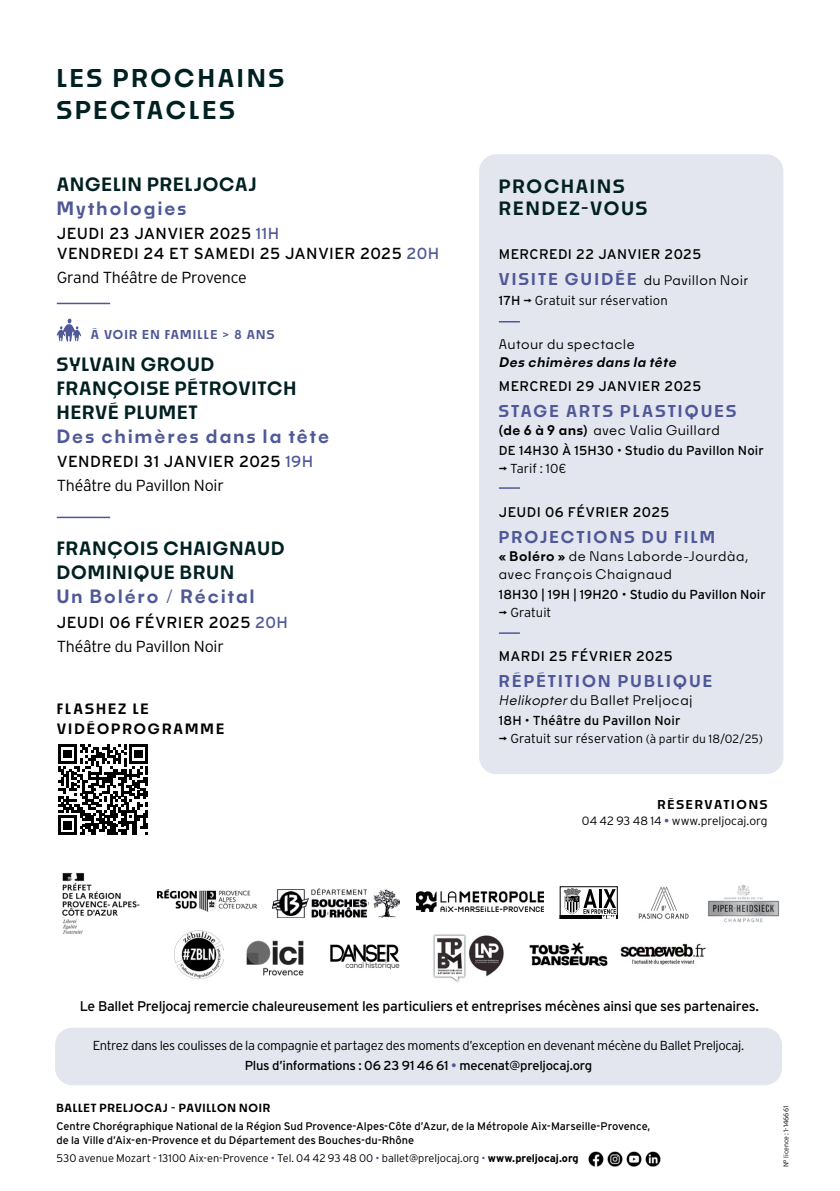
<style>
.page{position:relative;width:840px;height:1191px;background:#fff}
.page>*{position:absolute;margin:0;border:0;box-sizing:border-box;transform-origin:0 0}
.t1{font:600 24px/32px "Noka";letter-spacing:.12em;color:#002022}
.t2{font:600 18px/24px "Noka";letter-spacing:.06em;color:#002022}
.t3{font:600 18px "Noka";letter-spacing:.12em;color:#4f5898}
.t4{font:600 18px/22px "Noka";letter-spacing:.11em;color:#002022}
.t5{font:16px/20px "Interstate";letter-spacing:.02em;color:#000}
.t6{font:300 16px/24px "Interstate";letter-spacing:-.02em;color:#000}
.t7{font:600 16px "Noka";letter-spacing:.14em;color:#4f5898}
.t8{font:14px "Interstate";letter-spacing:-.02em;color:#000}
.t9{font:14px "Interstate";letter-spacing:.025em;color:#000}
.t10{font:600 14px/20px "Noka";letter-spacing:.145em;color:#000}
.t11{font:300 13px/20px "Interstate";letter-spacing:-.025em;color:#000;text-align:center}
.t12{font:500 13px/18px "Noka";letter-spacing:.06em;color:#000}
.t13{font:13px "Interstate";letter-spacing:.01em;color:#000}
.t14{font:300 13px "Interstate";color:#000}
.t15{font:italic 600 13px "Noka";color:#000}
.t16{font:300 13px "Interstate";letter-spacing:-.005em;color:#000}
.t17{font:300 12px "Interstate";letter-spacing:-.005em;color:#000}
.t18{font:600 12px "Noka";letter-spacing:.1em;color:#4f5898}
.t19{font:600 12px "Noka";letter-spacing:.15em;color:#000}
.t20{font:11px/14px "Interstate";letter-spacing:-.005em;color:#000}
.t21{font:300 11px "Interstate";letter-spacing:-.005em;color:#000}
.t22{font:600 11px "Noka";letter-spacing:.065em;color:#000}
.t23{font:300 7px "Interstate";letter-spacing:-.005em;color:#000}
.s1{color:#4f5898}
.s2{font-weight:300}
.s3{font-weight:400}
.s4{font-weight:400;color:#4f5898}
.s5{font-weight:600;font-size:16px;color:#4f5898}
.s6{font-weight:600}
.s7{font-style:italic}
.s8{font-size:12px}
.s9{font-weight:700}
</style>
<div class="page">
<img style="left:175px;top:930px;width:48px;height:49px">
<img style="left:330px;top:944px;width:70px;height:26px">
<img style="left:529px;top:942px;width:78px;height:24px">
<img style="left:433px;top:934px;width:71px;height:48px">
<img style="left:620px;top:943px;width:86px;height:22px">
<img style="left:158px;top:890px;width:98px;height:22px">
<img style="left:273px;top:889px;width:126px;height:28px">
<div style="left:559px;top:886px;width:58px;height:32px;border:1px solid #000"></div>
<div style="left:559px;top:915px;width:58px;height:3px;border:1px solid #000"></div>
<svg style="left:563px;top:888px;width:52px;height:30px"></svg>
<img style="left:638px;top:886px;width:51px;height:33px">
<img style="left:708px;top:884px;width:71px;height:39px">
<img style="left:416px;top:891px;width:127px;height:20px">
<img style="left:62px;top:872px;width:78px;height:62px">
<div style="left:55px;top:1027px;width:726px;height:58px;background:#e4e6ef;border-radius:17px"></div>
<img style="left:588px;top:1151px;width:73px;height:16px">
<svg style="left:58px;top:744px;width:90px;height:90px"></svg>
<hr style="left:57px;top:303px;width:53px;height:1px;background:#4f5898">
<svg style="left:56px;top:318px;width:26px;height:24px"></svg>
<hr style="left:57px;top:516px;width:53px;height:2px;background:#4f5898">
<div style="left:479px;top:154px;width:304px;height:620px;background:#e4e6ef;border-radius:17px"></div>
<svg style="left:498px;top:321px;width:21px;height:1px"></svg>
<hr style="left:498px;top:487px;width:21px;height:2px;background:#4f5898">
<hr style="left:498px;top:632px;width:21px;height:2px;background:#4f5898">
<img style="left:246px;top:940px;width:58px;height:36px">
<h1 class="t1" style="left:57px;top:62px;width:229px">LES PROCHAINS<br>SPECTACLES</h1>
<h2 class="t2" style="left:57px;top:172px;width:201px">ANGELIN PRELJOCAJ</h2>
<h2 class="t3" style="left:57px;top:197px;width:131px">Mythologies</h2>
<h3 class="t5" style="left:57px;top:224px;width:384px">JEUDI 23 JANVIER 2025 <span class="s1">11H<br></span>VENDREDI 24 ET SAMEDI 25 JANVIER 2025 <span class="s1">20H</span></h3>
<h3 class="t6" style="left:57px;top:266px;width:191px">Grand Théâtre de Provence</h3>
<p class="t18" style="left:91px;top:327px;width:185px">À VOIR EN FAMILLE &gt; 8 ANS</p>
<h2 class="t2" style="left:57px;top:352px;width:241px">SYLVAIN GROUD<br>FRANÇOISE PÉTROVITCH<br>HERVÉ PLUMET</h2>
<h2 class="t3" style="left:57px;top:425px;width:274px">Des chimères dans la tête</h2>
<h3 class="t5" style="left:57px;top:450px;width:258px;line-height:24px">VENDREDI 31 JANVIER 2025 <span class="s1">19H<br></span><span class="s2">Théâtre du Pavillon Noir</span></h3>
<h2 class="t2" style="left:57px;top:536px;width:229px">FRANÇOIS CHAIGNAUD<br>DOMINIQUE BRUN</h2>
<h2 class="t3" style="left:57px;top:585px;width:199px">Un Boléro / Récital</h2>
<h3 class="t6" style="left:57px;top:610px;width:232px"><span class="s3">JEUDI 06 FÉVRIER 2025</span> <span class="s4">20H<br></span>Théâtre du Pavillon Noir</h3>
<p class="t10" style="left:57px;top:698px;width:169px">FLASHEZ LE<br>VIDÉOPROGRAMME</p>
<h2 class="t4" style="left:498px;top:175px;width:150px">PROCHAINS<br>RENDEZ-VOUS</h2>
<p class="t9" style="left:498px;top:246px;width:204px">MERCREDI 22 JANVIER 2025</p>
<p class="t12" style="left:498px;top:271px;width:251px"><span class="s5">VISITE GUIDÉE</span> du Pavillon Noir</p>
<p class="t14" style="left:498px;top:293px;width:170px"><span class="s3">17H →</span> Gratuit sur réservation</p>
<p class="t12" style="left:498px;top:335px;width:137px">Autour du spectacle</p>
<p class="t15" style="left:498px;top:354px;width:181px">Des chimères dans la tête</p>
<p class="t9" style="left:498px;top:378px;width:204px">MERCREDI 29 JANVIER 2025</p>
<h3 class="t7" style="left:498px;top:401px;width:239px">STAGE ARTS PLASTIQUES</h3>
<p class="t12" style="left:498px;top:421px;width:222px"><span class="s6">(de 6 à 9 ans)</span> avec Valia Guillard</p>
<p class="t13" style="left:498px;top:443px;width:266px">DE 14H30 À 15H30 <span class="s2">•</span> Studio du Pavillon Noir</p>
<p class="t11" style="left:498px;top:458px;width:69px"><span class="s3">→</span> Tarif : 10€</p>
<p class="t9" style="left:498px;top:504px;width:172px">JEUDI 06 FÉVRIER 2025</p>
<h3 class="t7" style="left:498px;top:527px;width:218px">PROJECTIONS DU FILM</h3>
<p class="t12" style="left:498px;top:547px;width:251px"><span class="s6">« Boléro »</span> de Nans Laborde-Jourdàa, avec François Chaignaud</p>
<p class="t13" style="left:498px;top:587px;width:268px">18H30 | 19H | 19H20 <span class="s2">•</span> Studio du Pavillon Noir</p>
<p class="t16" style="left:498px;top:605px;width:54px"><span class="s3">→</span> Gratuit</p>
<p class="t9" style="left:498px;top:648px;width:175px">MARDI 25 FÉVRIER 2025</p>
<h3 class="t7" style="left:498px;top:671px;width:215px">RÉPÉTITION PUBLIQUE</h3>
<p class="t12" style="left:498px;top:691px;width:195px"><span class="s7">Helikopter</span> du Ballet Preljocaj</p>
<p class="t13" style="left:498px;top:713px;width:183px">18H <span class="s2">•</span> Théâtre du Pavillon Noir</p>
<p class="t14" style="left:498px;top:731px;width:265px"><span class="s3">→</span> Gratuit sur réservation <span class="s8">(à partir du 18/02/25)</span></p>
<p class="t19" style="left:657px;top:796px;width:111px">RÉSERVATIONS</p>
<p class="t17" style="left:581px;top:813px;width:187px">04 42 93 48 14 <span class="s4">•</span> www.preljocaj.org</p>
<p class="t8" style="left:80px;top:997px;width:680px">Le Ballet Preljocaj remercie chaleureusement les particuliers et entreprises mécènes ainsi que ses partenaires.</p>
<p class="t11" style="left:93px;top:1035px;width:652px">Entrez dans les coulisses de la compagnie et partagez des moments d’exception en devenant mécène du Ballet Preljocaj.<br><span class="s3">Plus d’informations : 06 23 91 46 61</span> <span class="s4">•</span> <span class="s3">mecenat@preljocaj.org</span></p>
<p class="t22" style="left:56px;top:1101px;width:215px">BALLET PRELJOCAJ - PAVILLON NOIR</p>
<p class="t20" style="left:56px;top:1119px;width:595px">Centre Chorégraphique National de la Région Sud Provence-Alpes-Côte d’Azur, de la Métropole Aix-Marseille-Provence, de la Ville d’Aix-en-Provence et du Département des Bouches-du-Rhône</p>
<p class="t21" style="left:56px;top:1151px;width:523px">530 avenue Mozart - 13100 Aix-en-Provence <span class="s1">•</span> Tel. 04 42 93 48 00 <span class="s1">•</span> ballet@preljocaj.org <span class="s1">•</span> <span class="s9">www.preljocaj.org</span></p>
<p class="t23" style="left:781px;top:1167px;width:63px;rotate:-90deg">N° licence : 1-146661</p>
</div>
